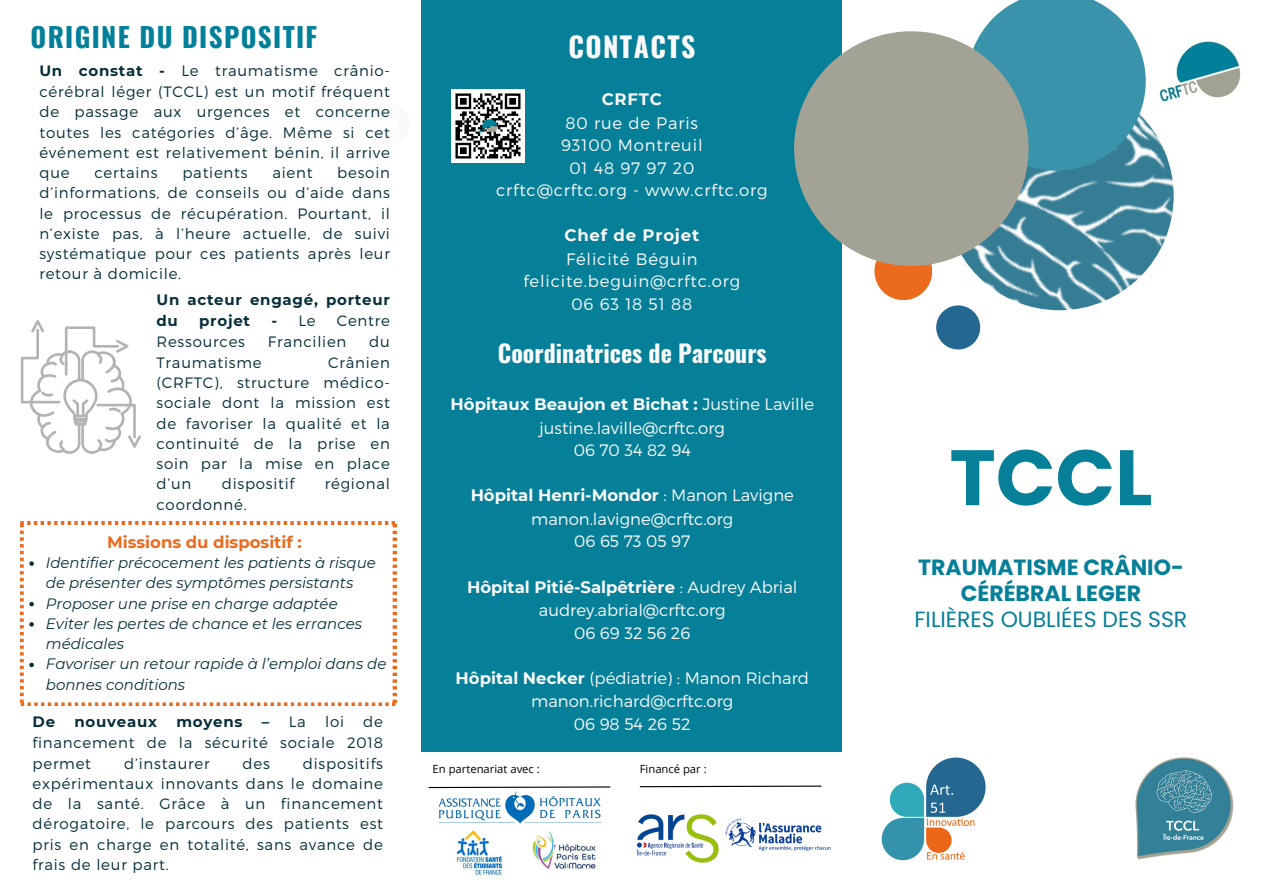
<style>
.page{position:relative;width:1263px;height:894px;background:#fff}
.page>*{position:absolute;margin:0;border:0;box-sizing:border-box;transform-origin:0 0}
.t1{font:700 78.3px "Poppins";color:#067f98}
.t2{font:700 27.75px "Oswald";letter-spacing:.05em;color:#fafafa}
.t3{font:700 27px "Oswald";letter-spacing:.05em;color:#018099}
.t4{font:700 24px "Oswald";color:#fafafa}
.t5{font:700 22.05px/25.8px "Poppins";color:#067f98;text-align:center}
.t6{font:300 16.5px/23.1px "Montserrat";color:#fafafa;text-align:center}
.t7{font:300 16.5px/22.8px "Montserrat";letter-spacing:.05em;color:#fafafa;text-align:center}
.t8{font:700 16.5px "Montserrat";color:#ec6a1d}
.t9{font:300 15px/20.2px "Montserrat";letter-spacing:.05em;color:#082f3b;text-align:justify}
.t10{font:italic 15px/20.2px "Montserrat";color:#082f3b}
.t11{font:700 15px/21.3px "Montserrat";letter-spacing:.05em;color:#082f3b}
.t12{font:11.25px "Open Sans";color:#000}
.s1{font-weight:700}
.s2{font-weight:400}
</style>
<div class="page">
<div style="left:421px;top:0;width:421px;height:751px;background:#067f98"></div>
<img style="left:530px;top:831px;width:67px;height:40px">
<img style="left:436px;top:788px;width:166px;height:36px">
<img style="left:881px;top:757px;width:105px;height:104px">
<svg style="left:639px;top:785px;width:183px;height:2px"></svg>
<svg style="left:428px;top:786px;width:183px;height:2px"></svg>
<img style="left:1135px;top:757px;width:99px;height:103px">
<img style="left:945px;top:81px;width:229px;height:229px;border-radius:50%">
<svg style="left:982px;top:0;width:164px;height:171px;background:#4b9cb1"></svg>
<svg style="left:794px;top:31px;width:234px;height:235px;background:#8a9f99"></svg>
<svg style="left:874px;top:242px;width:106px;height:107px"></svg>
<img style="left:1159px;top:41px;width:82px;height:61px">
<svg style="left:21px;top:320px;width:120px;height:133px"></svg>
<img style="left:452px;top:89px;width:73px;height:73px">
<img style="left:725px;top:818px;width:106px;height:33px">
<img style="left:636px;top:814px;width:83px;height:49px">
<img style="left:456px;top:830px;width:47px;height:46px">
<svg style="left:20px;top:521px;width:376px;height:184px"></svg>
<svg style="left:29px;top:561px;width:5px;height:4px"></svg>
<svg style="left:29px;top:601px;width:5px;height:5px"></svg>
<svg style="left:29px;top:622px;width:5px;height:4px"></svg>
<svg style="left:29px;top:662px;width:5px;height:5px"></svg>
<h1 class="t3" style="left:31px;top:16px;width:288px">ORIGINE DU DISPOSITIF</h1>
<p class="t9" style="left:39px;top:59px;width:352px"><span class="s1">Un constat -</span> Le traumatisme crânio&shy;cérébral léger (TCCL) est un motif fréquent de passage aux urgences et concerne toutes les catégories d’âge. Même si cet événement est relativement bénin, il arrive que</p>
<p class="t9" style="left:39px;top:162px;width:352px;text-indent:298px">besoin d’informations, de conseils ou d’aide dans le processus de récupération. Pourtant, il n’existe pas, à l’heure actuelle, de suivi systématique pour ces patients après leur retour à domicile.</p>
<p class="t9" style="left:94px;top:162px;width:65px">certains</p>
<p class="t9" style="left:182px;top:162px;width:67px">patients</p>
<p class="t9" style="left:272px;top:162px;width:42px">aient</p>
<p class="t11" style="left:156px;top:288px;width:235px">Un acteur engagé, porteur du</p>
<p class="t11" style="left:199px;top:310px;width:52px">projet</p>
<p class="t9" style="left:271px;top:310px;width:46px"><span class="s1">-</span> Le</p>
<p class="t9" style="left:337px;top:310px;width:55px">Centre</p>
<p class="t9" style="left:156px;top:331px;width:90px">Ressources</p>
<p class="t9" style="left:268px;top:331px;width:80px">Francilien</p>
<p class="t9" style="left:369px;top:331px;width:22px">du</p>
<p class="t9" style="left:156px;top:351px;width:107px">Traumatisme</p>
<p class="t9" style="left:156px;top:351px;width:235px;text-indent:172px">Crânien (CRFTC), structure médico&shy;sociale dont la mission est de favoriser la qualité et la continuité de la prise en soin par la mise en place d’un</p>
<p class="t9" style="left:222px;top:473px;width:74px">dispositif</p>
<p class="t9" style="left:325px;top:473px;width:67px">régional</p>
<p class="t9" style="left:156px;top:493px;width:92px">coordonné.</p>
<p class="t8" style="left:107px;top:531px;width:196px">Missions du dispositif :</p>
<p class="t10" style="left:46px;top:552px;width:331px">Identifier précocement les patients à risque de présenter des symptômes persistants</p>
<p class="t10" style="left:46px;top:593px;width:293px">Proposer une prise en charge adaptée</p>
<p class="t10" style="left:46px;top:613px;width:318px">Eviter les pertes de chance et les errances médicales</p>
<p class="t10" style="left:46px;top:653px;width:342px">Favoriser un retour rapide à l’emploi dans de bonnes conditions</p>
<h3 class="t9" style="left:33px;top:710px;width:352px;line-height:20.9px;text-indent:331px">de financement de la sécurité sociale 2018 permet</h3>
<h3 class="t11" style="left:33px;top:710px;width:24px">De</h3>
<h3 class="t11" style="left:74px;top:710px;width:84px">nouveaux</h3>
<h3 class="t11" style="left:176px;top:710px;width:68px">moyens</h3>
<h3 class="t9" style="left:262px;top:710px;width:46px"><span class="s1">–</span> La</h3>
<h3 class="t9" style="left:325px;top:710px;width:20px">loi</h3>
<h3 class="t9" style="left:33px;top:752px;width:352px;text-indent:270px">dispositifs expérimentaux innovants dans le domaine de la santé. Grâce à un financement dérogatoire, le parcours des patients est pris en charge en totalité, sans avance de frais de leur part.</h3>
<h3 class="t9" style="left:124px;top:752px;width:87px">d’instaurer</h3>
<h3 class="t9" style="left:243px;top:752px;width:29px">des</h3>
<h5 class="t2" style="left:568px;top:25px;width:129px">CONTACTS</h5>
<p class="t7" style="left:496px;top:87px;width:273px"><span class="s1">CRFTC<br></span>80 rue de Paris<br>93100 Montreuil<br>01 48 97 97 20<br>crftc@crftc.org - www.crftc.org</p>
<p class="t7" style="left:523px;top:223px;width:218px"><span class="s1">Chef de Projet<br></span>Félicité Béguin felicite.beguin@crftc.org<br>06 63 18 51 88</p>
<h6 class="t4" style="left:498px;top:334px;width:270px">Coordinatrices de Parcours</h6>
<p class="t6" style="left:450px;top:392px;width:365px"><span class="s1">Hôpitaux Beaujon et Bichat :</span> Justine Laville justine.laville@crftc.org<br>06 70 34 82 94</p>
<h4 class="t6" style="left:471px;top:483px;width:325px"><span class="s1">Hôpital Henri-Mondor</span> : Manon Lavigne manon.lavigne@crftc.org<br>06 65 73 05 97</h4>
<h6 class="t6" style="left:467px;top:574px;width:332px"><span class="s1">Hôpital Pitié-Salpêtrière</span> : Audrey Abrial audrey.abrial@crftc.org<br>06 69 32 56 26</h6>
<h6 class="t6" style="left:456px;top:665px;width:355px"><span class="s1">Hôpital Necker</span> (pédiatrie) : Manon Richard manon.richard@crftc.org<br>06 98 54 26 52</h6>
<h6 class="t12" style="left:433px;top:761px;width:109px">En partenariat avec :</h6>
<h6 class="t12" style="left:640px;top:761px;width:68px">Financé par :</h6>
<p class="t1" style="left:949px;top:423px;width:205px">TCCL</p>
<p class="t5" style="left:914px;top:554px;width:274px">TRAUMATISME CRÂNIO-<br>CÉRÉBRAL LEGER<br><span class="s2">FILIÈRES OUBLIÉES DES SSR</span></p>
</div>
